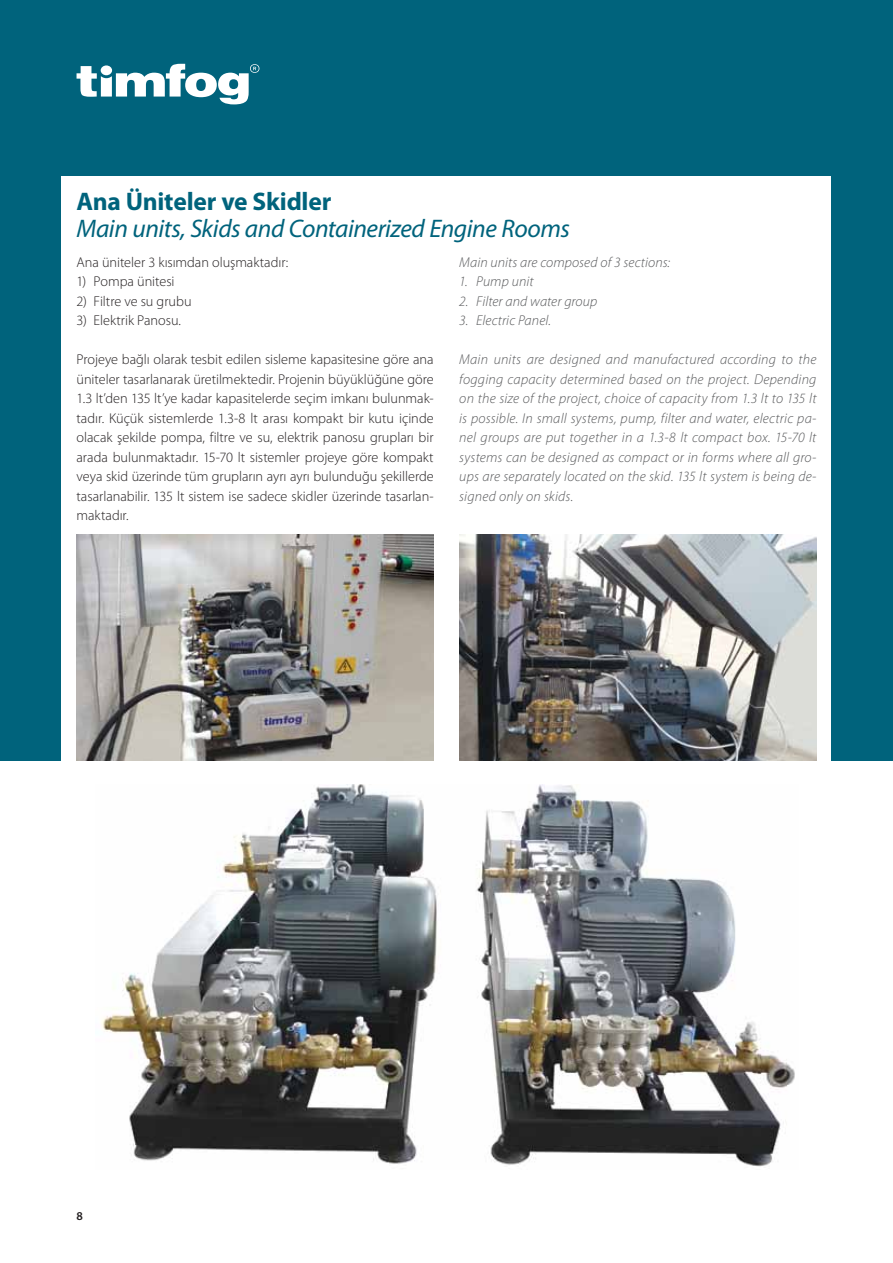
<style>
.page{position:relative;width:893px;height:1263px;background:#fff}
.page>*{position:absolute;margin:0;border:0;box-sizing:border-box;transform-origin:0 0}
.t1{font:italic 25.5px "Myriad Pro";letter-spacing:-.02em;color:#00637c}
.t2{font:700 25.5px "Myriad Pro";letter-spacing:-.01em;color:#00637c}
.t3{font:300 14.25px/19.5px "Myriad Pro";letter-spacing:-.005em;color:#231f20;text-align:justify}
.t4{font:italic 300 14.25px/19.5px "Myriad Pro";letter-spacing:.01em;color:#58595b;text-align:justify}
.t5{font:600 12px "Myriad Pro";color:#231f20}
</style>
<div class="page">
<div style="left:0;top:0;width:893px;height:760px;background:#00637c"></div>
<div style="left:62px;top:176px;width:769px;height:603px;background:#fff"></div>
<svg style="left:77px;top:64px;width:182px;height:40px"></svg>
<img style="left:77px;top:534px;width:357px;height:226px">
<img style="left:459px;top:534px;width:357px;height:226px">
<img style="left:101px;top:784px;width:694px;height:383px">
<h1 class="t2" style="left:77px;top:185px;width:256px">Ana Üniteler ve Skidler</h1>
<h1 class="t1" style="left:77px;top:213px;width:495px">Main units, Skids and Containerized Engine Rooms</h1>
<p class="t3" style="left:77px;top:252px;width:213px">Ana üniteler 3 kısımdan oluşmaktadır:</p>
<p class="t3" style="left:77px;top:272px;width:99px">1) Pompa ünitesi</p>
<p class="t3" style="left:77px;top:291px;width:117px">2) Filtre ve su grubu</p>
<p class="t3" style="left:77px;top:311px;width:106px">3) Elektrik Panosu.</p>
<p class="t3" style="left:77px;top:350px;width:359px">Projeye bağlı olarak tesbit edilen sisleme kapasitesine göre ana üniteler tasarlanarak üretilmektedir. Projenin büyüklüğüne göre 1.3 lt’den 135 lt’ye kadar kapasitelerde seçim imkanı bulunmak&shy;tadır. Küçük sistemlerde 1.3-8 lt arası kompakt bir kutu içinde olacak şekilde pompa, filtre ve su, elektrik panosu grupları bir arada bulunmaktadır. 15-70 lt sistemler projeye göre kompakt veya skid üzerinde tüm grupların ayrı ayrı bulunduğu şekillerde tasarlanabilir. 135 lt sistem ise sadece skidler üzerinde tasarlan&shy;maktadır.</p>
<p class="t4" style="left:459px;top:252px;width:212px">Main units are composed of 3 sections:</p>
<p class="t4" style="left:459px;top:272px;width:76px">1. Pump unit</p>
<p class="t4" style="left:459px;top:291px;width:140px">2. Filter and water group</p>
<p class="t4" style="left:459px;top:311px;width:93px">3. Electric Panel.</p>
<p class="t4" style="left:459px;top:350px;width:359px">Main units are designed and manufactured according to the fogging capacity determined based on the project. Depending on the size of the project, choice of capacity from 1.3 lt to 135 lt is possible. In small systems, pump, filter and water, electric pa&shy;nel groups are put together in a 1.3-8 lt compact box. 15-70 lt systems can be designed as compact or in forms where all gro&shy;ups are separately located on the skid. 135 lt system is being de&shy;signed only on skids.</p>
<p class="t5" style="left:77px;top:1209px;width:8px">8</p>
</div>
